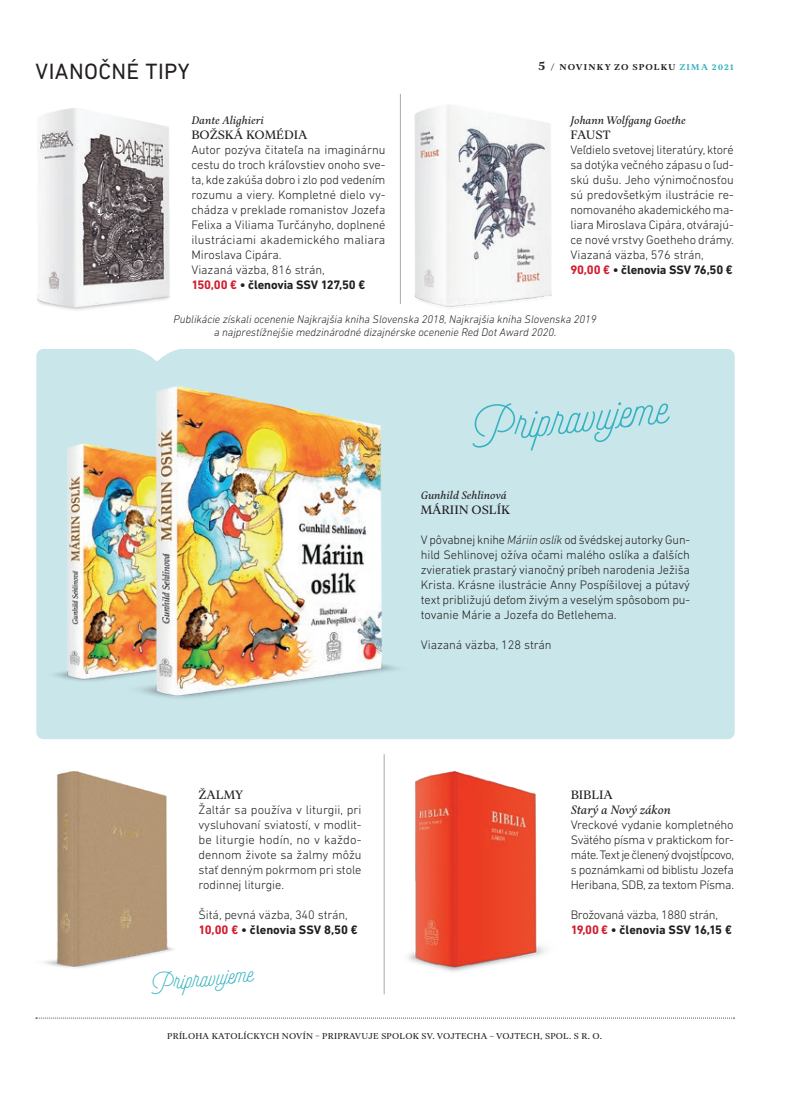
<style>
.page{position:relative;width:787px;height:1099px;background:#fff}
.page>*{position:absolute;margin:0;border:0;box-sizing:border-box;transform-origin:0 0}
.t1{font:52.5px "Selfie";color:#34b2c0}
.t2{font:27.38px "Selfie";color:#34b2c0}
.I-podtitul{font:22.5px "DIN Next LT Pro";letter-spacing:.02em;color:#231f20}
.K-text_katalog{font:300 12.5px/15px "DIN Next LT Pro";letter-spacing:-.005em;color:#231f20;text-align:justify}
.K-text_katalog-2{font:700 12.5px "DIN Next LT Pro";letter-spacing:-.01em;color:#231f20}
.K-text_katalog-3{font:300 12.5px/15px "DIN Next LT Pro";letter-spacing:-.025em;color:#231f20}
.K-tuitul_kniha{font:12.5px "Aria Text G3";letter-spacing:-.005em;color:#231f20}
.K-CENA_CLENOVIA{font:700 12.5px "DIN Next LT Pro";color:#231f20}
.K-tuitul_kniha-2{font:italic 12.5px "Aria Text G3";letter-spacing:-.005em;color:#231f20}
.K-text_katalog-4{font:italic 300 11.25px "DIN Next LT Pro";letter-spacing:-.005em;color:#231f20}
.K-autor_knihy{font:italic 11.25px "Aria Text G3";color:#231f20}
.t3{font:8.75px "Aria Text G3";letter-spacing:.025em;color:#231f20}
.t4{font:700 8.75px "Aria Text G3";letter-spacing:.12em;color:#231f20}
.s1{color:#d11c2f}
.s2{font-size:12.5px}
.s3{color:#34b2c0}
.s4{font-style:italic}
.s5{font-weight:700;color:#d11c2f}
.s6{font-weight:700}
</style>
<div class="page">
<svg style="left:36px;top:1017px;width:698px;height:1px"></svg>
<div style="left:36px;top:349px;width:698px;height:390px;background:#c9e6eb"></div>
<img style="left:36px;top:413px;width:67px;height:290px">
<img style="left:103px;top:364px;width:318px;height:362px">
<img style="left:37px;top:108px;width:133px;height:202px">
<img style="left:400px;top:93px;width:152px;height:214px">
<hr style="left:400px;top:94px;width:1px;height:210px;background:#a8a9ad">
<hr style="left:384px;top:754px;width:1px;height:240px;background:#a8a9ad">
<img style="left:44px;top:771px;width:130px;height:197px">
<img style="left:408px;top:770px;width:138px;height:202px">
<p class="I-podtitul" style="left:35px;top:59px;width:156px">VIANOČNÉ TIPY</p>
<p class="K-autor_knihy" style="left:191px;top:113px;width:74px">Dante Alighieri</p>
<p class="K-tuitul_kniha" style="left:191px;top:127px;width:118px">BOŽSKÁ KOMÉDIA</p>
<p class="K-text_katalog" style="left:191px;top:142px;width:196px">Autor pozýva čitateľa na imaginárnu cestu do troch kráľovstiev onoho sve&shy;ta, kde zakúša dobro i zlo pod vedením rozumu a viery. Kompletné dielo vy&shy;chádza v preklade romanistov Jozefa Felixa a Viliama Turčányho, doplnené ilustráciami akademického maliara Miroslava Cipára.</p>
<p class="K-text_katalog" style="left:191px;top:262px;width:135px">Viazaná väzba, 816 strán,</p>
<p class="K-text_katalog-2" style="left:191px;top:277px;width:175px"><span class="s1">150,00 €</span> • členovia SSV 127,50 €</p>
<p class="t4" style="left:538px;top:61px;width:197px"><span class="s2">5</span> / NOVINKY ZO SPOLKU <span class="s3">ZIMA 2021</span></p>
<p class="K-autor_knihy" style="left:570px;top:113px;width:117px">Johann Wolfgang Goethe</p>
<p class="K-tuitul_kniha" style="left:570px;top:127px;width:42px">FAUST</p>
<p class="K-text_katalog" style="left:570px;top:142px;width:165px">Veľdielo svetovej literatúry, ktoré sa dotýka večného zápasu o ľud&shy;skú dušu. Jeho výnimočnosťou sú predovšetkým ilustrácie re&shy;nomovaného akademického ma&shy;liara Miroslava Cipára, otvárajú&shy;ce nové vrstvy Goetheho drámy.</p>
<p class="K-text_katalog" style="left:570px;top:247px;width:135px">Viazaná väzba, 576 strán,</p>
<p class="K-text_katalog-2" style="left:570px;top:262px;width:164px"><span class="s1">90,00 €</span> • členovia SSV 76,50 €</p>
<p class="K-text_katalog-4" style="left:174px;top:312px;width:424px">Publikácie získali ocenenie Najkrajšia kniha Slovenska 2018, Najkrajšia kniha Slovenska 2019</p>
<p class="K-text_katalog-4" style="left:214px;top:325px;width:344px">a najprestížnejšie medzinárodné dizajnérske ocenenie Red Dot Award 2020.</p>
<p class="t1" style="left:468px;top:397px;width:199px;rotate:-6deg">Pripravujeme</p>
<p class="K-tuitul_kniha" style="left:198px;top:787px;width:46px">ŽALMY</p>
<p class="K-text_katalog" style="left:198px;top:802px;width:165px">Žaltár sa používa v liturgii, pri vysluhovaní sviatostí, v modlit&shy;be liturgie hodín, no v každo&shy;dennom živote sa žalmy môžu stať denným pokrmom pri stole rodinnej liturgie.</p>
<p class="K-text_katalog" style="left:198px;top:907px;width:151px">Šitá, pevná väzba, 340 strán,</p>
<p class="K-CENA_CLENOVIA" style="left:198px;top:922px;width:161px"><span class="s1">10,00 €</span> • členovia SSV 8,50 €</p>
<p class="t2" style="left:149px;top:967px;width:104px;rotate:-6deg">Pripravujeme</p>
<p class="K-autor_knihy" style="left:421px;top:488px;width:87px">Gunhild Sehlinová</p>
<p class="K-tuitul_kniha" style="left:421px;top:502px;width:91px">MÁRIIN OSLÍK</p>
<p class="K-text_katalog" style="left:421px;top:532px;width:271px">V pôvabnej knihe <span class="s4">Máriin oslík</span> od švédskej autorky Gun&shy;hild Sehlinovej ožíva očami malého oslíka a ďalších zvieratiek prastarý vianočný príbeh narodenia Ježiša Krista. Krásne ilustrácie Anny Pospíšilovej a pútavý text približujú deťom živým a veselým spôsobom pu&shy;tovanie Márie a Jozefa do Betlehema.</p>
<p class="K-text_katalog" style="left:421px;top:637px;width:132px">Viazaná väzba, 128 strán</p>
<p class="K-tuitul_kniha" style="left:570px;top:787px;width:44px">BIBLIA</p>
<p class="K-tuitul_kniha-2" style="left:570px;top:802px;width:101px">Starý a Nový zákon</p>
<p class="K-text_katalog" style="left:570px;top:817px;width:165px">Vreckové vydanie kompletného Svätého písma v praktickom for&shy;máte. Text je členený dvojstĺpcovo, s poznámkami od biblistu Jozefa Heribana, SDB, za textom Písma.</p>
<p class="K-text_katalog-3" style="left:570px;top:907px;width:163px">Brožovaná väzba, 1880 strán,<br><span class="s5">19,00 €</span> <span class="s6">• členovia SSV 16,15 €</span></p>
<p class="t3" style="left:167px;top:1031px;width:436px">PRÍLOHA KATOLÍCKYCH NOVÍN – PRIPRAVUJE SPOLOK SV. VOJTECHA – VOJTECH, SPOL. S R. O.</p>
</div>
